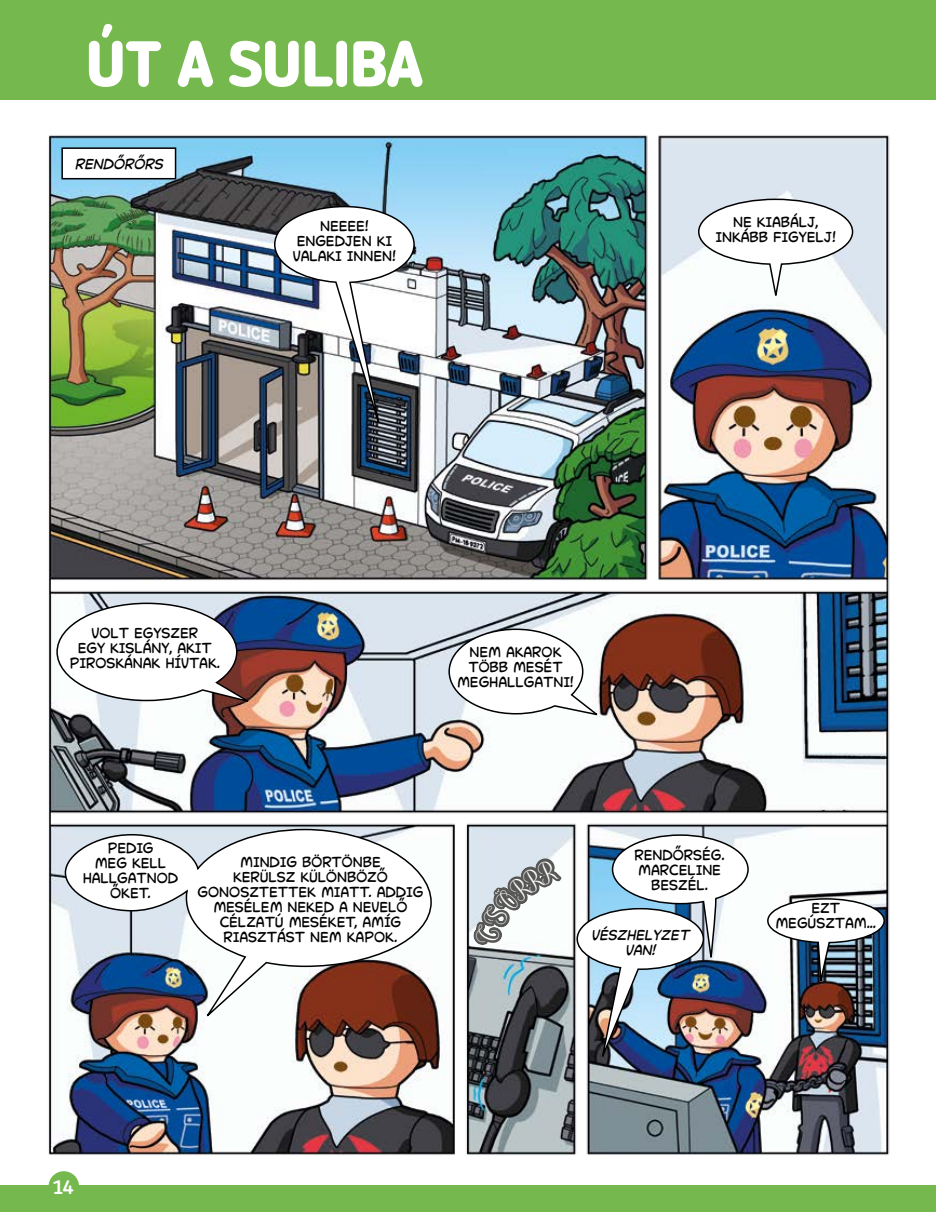
<style>
.page{position:relative;width:936px;height:1212px;background:#fff}
.page>*{position:absolute;margin:0;border:0;box-sizing:border-box;transform-origin:0 0}
.t1{font:700 64.5px "Noway Round";letter-spacing:-.03em;color:#fff}
.t2{font:500 19.5px "Noway Round";color:#fff}
.t3{font:12.75px/15px "Collector Comic Pro";color:#000;text-align:center}
.t4{font:italic 12.75px/15px "Collector Comic Pro";color:#000;text-align:center}
</style>
<div class="page">
<img style="left:48px;top:135px;width:842px;height:1050px">
<div style="left:0;top:0;width:935px;height:100px;background:#75b94e"></div>
<div style="left:0;top:1185px;width:935px;height:27px;background:#75b94e"></div>
<div style="left:49px;top:1171px;width:30px;height:31px;background:#75b94e;border-radius:50%"></div>
<svg style="left:64px;top:828px;width:368px;height:196px"></svg>
<img style="left:273px;top:205px;width:142px;height:249px">
<svg style="left:697px;top:198px;width:157px;height:106px"></svg>
<svg style="left:56px;top:602px;width:202px;height:103px"></svg>
<svg style="left:766px;top:897px;width:119px;height:85px"></svg>
<div style="left:62px;top:148px;width:113px;height:31px;background:#fff"></div>
<div style="left:61px;top:147px;width:115px;height:32px;border:2px solid #000"></div>
<img style="left:447px;top:628px;width:302px;height:502px">
<h1 class="t1" style="left:85px;top:26px;width:341px">ÚT A SULIBA</h1>
<p class="t4" style="left:75px;top:156px;width:93px">RENDŐRŐRS</p>
<p class="t3" style="left:293px;top:218px;width:105px">NEEEE!<br>ENGEDJEN KI<br>VALAKI INNEN!</p>
<p class="t3" style="left:715px;top:215px;width:122px">NE KIABÁLJ,<br>INKÁBB FIGYELJ!</p>
<p class="t3" style="left:70px;top:625px;width:152px">VOLT EGYSZER<br>EGY KISLÁNY, AKIT<br>PIROSKÁNAK HÍVTAK.</p>
<p class="t3" style="left:457px;top:644px;width:118px">NEM AKAROK<br>TÖBB MESÉT<br>MEGHALLGATNI!</p>
<p class="t3" style="left:83px;top:841px;width:97px">PEDIG<br>MEG KELL<br>HALLGATNOD<br>ŐKET.</p>
<p class="t3" style="left:197px;top:854px;width:227px">MINDIG BÖRTÖNBE<br>KERÜLSZ KÜLÖNBÖZŐ<br>GONOSZTETTEK MIATT. ADDIG<br>MESÉLEM NEKED A NEVELŐ<br>CÉLZATÚ MESÉKET, AMÍG<br>RIASZTÁST NEM KAPOK.</p>
<h2 class="t2" style="left:53px;top:1173px;width:22px">14</h2>
<p class="t3" style="left:634px;top:847px;width:92px">RENDŐRSÉG.<br>MARCELINE<br>BESZÉL.</p>
<p class="t4" style="left:591px;top:927px;width:103px">VÉSZHELYZET<br>VAN!</p>
<p class="t3" style="left:775px;top:900px;width:102px">EZT<br>MEGÚSZTAM…</p>
</div>
